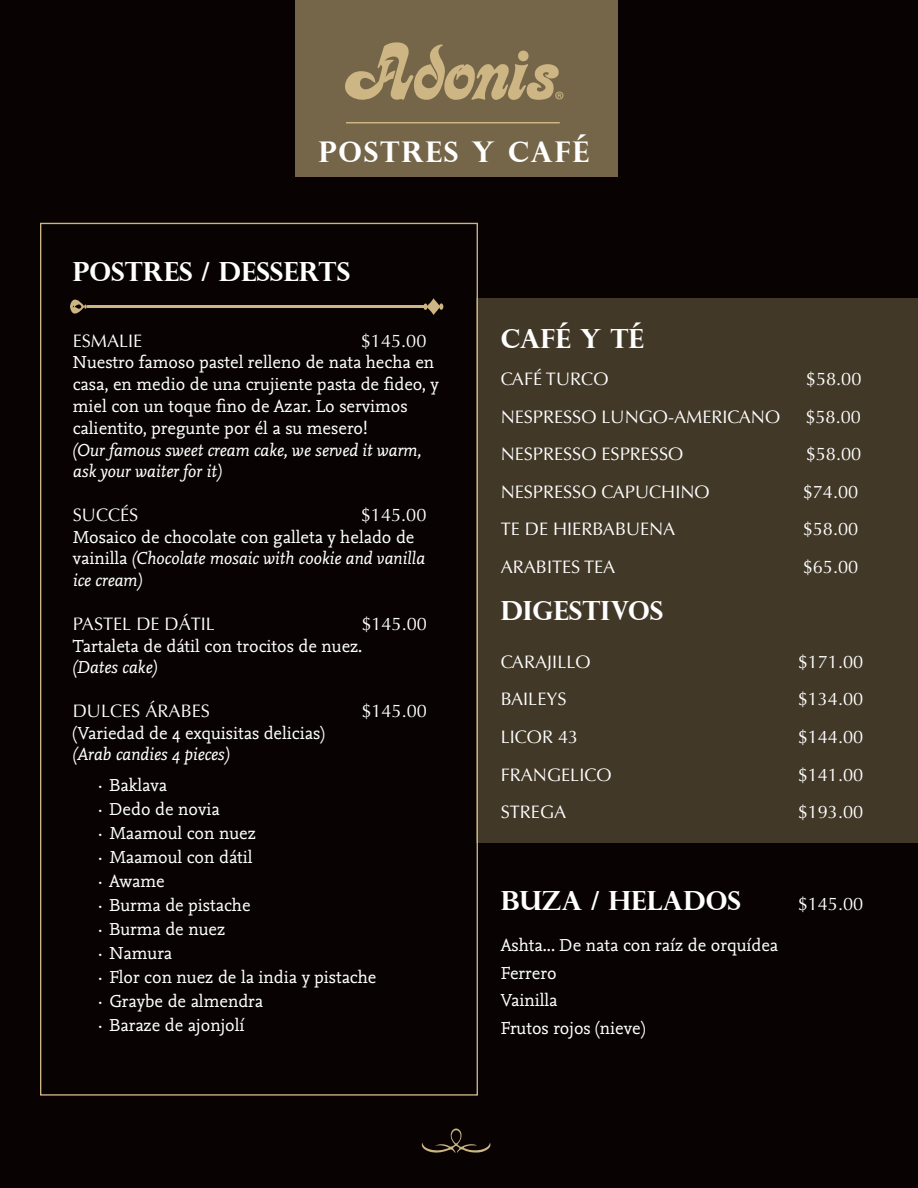
<style>
.page{position:relative;width:918px;height:1188px;background:#080302}
.page>*{position:absolute;margin:0;border:0;box-sizing:border-box;transform-origin:0 0}
.t1{font:700 28.5px "Perpetua Titling";letter-spacing:.06em;color:#fff}
.t2{font:700 26.4px "Perpetua Titling";color:#fff}
.t3{font:24px "Myriad Pro";color:#cdb684}
.t4{font:18.15px/24px "Nexus Mix OT";color:#fff}
.t5{font:18.15px "Optima";color:#fff}
.t6{font:italic 18.15px/21.8px "Nexus Mix OT";letter-spacing:-.005em;color:#fff}
.s1{font-style:italic}
</style>
<div class="page">
<div style="left:476px;top:298px;width:442px;height:544px;background:#423828"></div>
<svg style="left:440px;top:303px;width:3px;height:7px"></svg>
<svg style="left:423px;top:304px;width:3px;height:6px"></svg>
<svg style="left:426px;top:298px;width:14px;height:17px"></svg>
<svg style="left:70px;top:299px;width:17px;height:15px"></svg>
<hr style="left:87px;top:306px;width:338px;height:2px;background:#cdb684">
<div style="left:295px;top:0;width:322px;height:177px;background:#75664a"></div>
<svg style="left:345px;top:42px;width:214px;height:58px"></svg>
<svg style="left:421px;top:1128px;width:70px;height:25px"></svg>
<hr style="left:346px;top:122px;width:214px;height:1px;background:#cdb684">
<h3 class="t3" style="left:555px;top:85px;width:12px">®</h3>
<h1 class="t1" style="left:319px;top:134px;width:272px">POSTRES Y CAFÉ</h1>
<h2 class="t2" style="left:73px;top:255px;width:279px">POSTRES / DESSERTS</h2>
<p class="t5" style="left:73px;top:330px;width:71px">ESMALIE</p>
<p class="t5" style="left:361px;top:330px;width:67px">$145.00</p>
<p class="t4" style="left:73px;top:352px;width:367px;line-height:21.8px">Nuestro famoso pastel relleno de nata hecha en casa, en medio de una crujiente pasta de fideo, y miel con un toque fino de Azar. Lo servimos calientito, pregunte por él a su mesero!</p>
<p class="t6" style="left:73px;top:439px;width:350px">(Our famous sweet cream cake, we served it warm, ask your waiter for it)</p>
<p class="t5" style="left:73px;top:504px;width:67px">SUCCÉS</p>
<p class="t5" style="left:361px;top:504px;width:67px">$145.00</p>
<p class="t4" style="left:73px;top:527px;width:354px;line-height:21.8px">Mosaico de chocolate con galleta y helado de vainilla <span class="s1">(Chocolate mosaic with cookie and vanilla ice cream)</span></p>
<p class="t5" style="left:73px;top:613px;width:144px">PASTEL DE DÁTIL</p>
<p class="t5" style="left:361px;top:613px;width:67px">$145.00</p>
<p class="t4" style="left:73px;top:634px;width:291px">Tartaleta de dátil con trocitos de nuez.</p>
<p class="t6" style="left:73px;top:657px;width:86px">(Dates cake)</p>
<p class="t5" style="left:73px;top:700px;width:139px">DULCES ÁRABES</p>
<p class="t5" style="left:361px;top:700px;width:67px">$145.00</p>
<p class="t4" style="left:73px;top:721px;width:254px">(Variedad de 4 exquisitas delicias)</p>
<p class="t6" style="left:73px;top:744px;width:158px">(Arab candies 4 pieces)</p>
<p class="t4" style="left:96px;top:774px;width:282px">⋅ Baklava<br>⋅ Dedo de novia<br>⋅ Maamoul con nuez<br>⋅ Maamoul con dátil<br>⋅ Awame<br>⋅ Burma de pistache<br>⋅ Burma de nuez<br>⋅ Namura<br>⋅ Flor con nuez de la india y pistache ⋅ Graybe de almendra<br>⋅ Baraze de ajonjolí</p>
<h2 class="t2" style="left:501px;top:322px;width:145px">café Y TÉ</h2>
<p class="t5" style="left:501px;top:369px;width:109px">CAFÉ TURCO</p>
<p class="t5" style="left:806px;top:369px;width:57px">$58.00</p>
<p class="t5" style="left:501px;top:406px;width:281px">NESPRESSO LUNGO-AMERICANO</p>
<p class="t5" style="left:805px;top:406px;width:57px">$58.00</p>
<p class="t5" style="left:501px;top:444px;width:184px">NESPRESSO ESPRESSO</p>
<p class="t5" style="left:806px;top:444px;width:57px">$58.00</p>
<p class="t5" style="left:501px;top:481px;width:210px">NESPRESSO CAPUCHINO</p>
<p class="t5" style="left:803px;top:481px;width:57px">$74.00</p>
<p class="t5" style="left:501px;top:519px;width:176px">TE DE HIERBABUENA</p>
<p class="t5" style="left:803px;top:519px;width:57px">$58.00</p>
<p class="t5" style="left:501px;top:556px;width:116px">ARABITES TEA</p>
<p class="t5" style="left:803px;top:556px;width:57px">$65.00</p>
<h2 class="t2" style="left:501px;top:595px;width:164px">DIGESTIVOS</h2>
<p class="t5" style="left:501px;top:651px;width:91px">CARAJILLO</p>
<p class="t5" style="left:798px;top:651px;width:67px">$171.00</p>
<p class="t5" style="left:501px;top:689px;width:67px">BAILEYS</p>
<p class="t5" style="left:798px;top:689px;width:67px">$134.00</p>
<p class="t5" style="left:501px;top:726px;width:79px">LICOR 43</p>
<p class="t5" style="left:798px;top:726px;width:67px">$144.00</p>
<p class="t5" style="left:501px;top:764px;width:112px">FRANGELICO</p>
<p class="t5" style="left:798px;top:764px;width:67px">$141.00</p>
<p class="t5" style="left:501px;top:801px;width:67px">STREGA</p>
<p class="t5" style="left:798px;top:801px;width:67px">$193.00</p>
<h2 class="t2" style="left:501px;top:884px;width:242px">BUZA / HELADOS</h2>
<p class="t5" style="left:798px;top:894px;width:67px">$145.00</p>
<p class="t4" style="left:501px;top:932px;width:279px;line-height:27.8px">Ashta... De nata con raíz de orquídea<br>Ferrero<br>Vainilla<br>Frutos rojos (nieve)</p>
</div>
